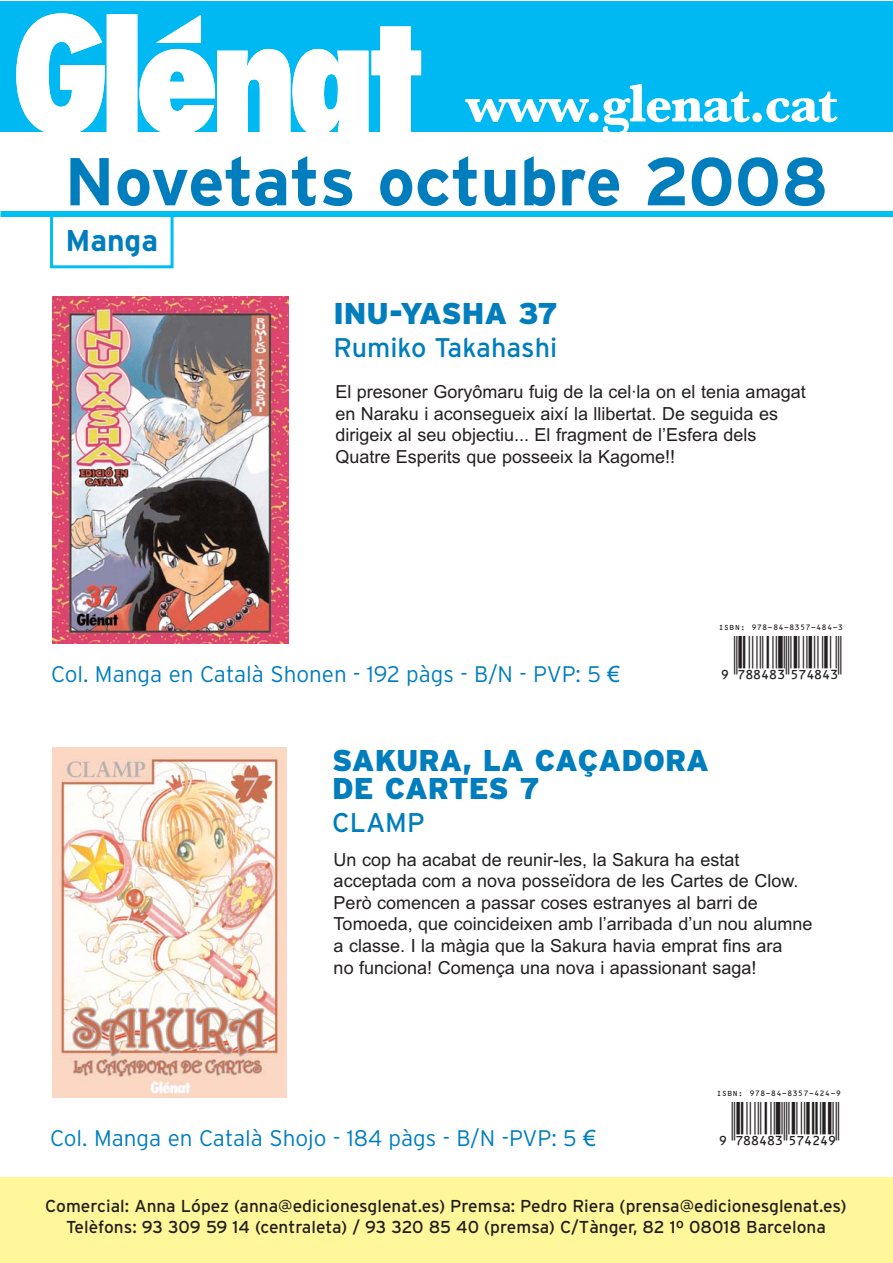
<style>
.page{position:relative;width:893px;height:1263px;background:#fff}
.page>*{position:absolute;margin:0;border:0;box-sizing:border-box;transform-origin:0 0}
.t1{font:700 67.5px "Interstate";letter-spacing:-.005em;color:#007dbd}
.t2{font:700 55.5px "URW Basker T Extr";letter-spacing:-.025em;color:#fff;scale:.96 1}
.t3{font:43.5px "Ean Lin P36";color:#231f20}
.t4{font:900 30px/28.5px "Interstate";color:#007dbd}
.t5{font:700 30px "Interstate";color:#007dbd}
.t6{font:27px "Interstate";color:#007dbd}
.t7{font:300 22.5px "Interstate";color:#007dbd}
.t8{font:18px/21.6px "Arial";color:#231f20}
.t9{font:17.25px/20.7px "Interstate";color:#231f20;text-align:center}
.t10{font:7.5px "OCRB";color:#231f20}
.s1{font-family:"Arial";font-weight:400}
</style>
<div class="page">
<div style="left:0;top:1px;width:892px;height:131px;background:#00b9f2"></div>
<svg style="left:16px;top:13px;width:405px;height:119px"></svg>
<div style="left:0;top:1177px;width:892px;height:86px;background:#fff799"></div>
<div style="left:1px;top:211px;width:891px;height:6px;background:#00c0f3"></div>
<div style="left:50px;top:214px;width:124px;height:54px;border:3px solid #00c0f3"></div>
<img style="left:52px;top:296px;width:236px;height:348px">
<img style="left:52px;top:747px;width:234px;height:351px">
<h2 class="t2" style="left:466px;top:84px;width:389px">www.glenat.cat</h2>
<h1 class="t1" style="left:64px;top:156px;width:766px">Novetats octubre 2008</h1>
<h3 class="t5" style="left:65px;top:229px;width:94px">Manga</h3>
<h3 class="t4" style="left:333px;top:301px;width:226px">INU-YASHA 37</h3>
<h3 class="t6" style="left:333px;top:337px;width:225px">Rumiko Takahashi</h3>
<p class="t8" style="left:335px;top:383px;width:472px">El presoner Goryômaru fuig de la cel·la on el tenia amagat en Naraku i aconsegueix així la llibertat. De seguida es dirigeix al seu objectiu... El fragment de l’Esfera dels Quatre Esperits que posseeix la Kagome!!</p>
<p class="t7" style="left:51px;top:665px;width:570px">Col. Manga en Català Shonen - 192 pàgs - B/N - PVP: 5 <span class="s1">€</span></p>
<p class="t10" style="left:718px;top:624px;width:126px">ISBN: 978-84-8357-484-3</p>
<h3 class="t3" style="left:709px;top:621px;width:134px">,!7II4I3-FHEIED!</h3>
<h3 class="t4" style="left:332px;top:748px;width:378px">SAKURA, LA CAÇADORA<br>DE CARTES 7</h3>
<h3 class="t6" style="left:332px;top:812px;width:94px">CLAMP</h3>
<p class="t8" style="left:334px;top:850px;width:480px">Un cop ha acabat de reunir-les, la Sakura ha estat acceptada com a nova posseïdora de les Cartes de Clow.<br>Però comencen a passar coses estranyes al barri de Tomoeda, que coincideixen amb l’arribada d’un nou alumne a classe. I la màgia que la Sakura havia emprat fins ara<br>no funciona! Comença una nova i apassionant saga!</p>
<p class="t7" style="left:50px;top:1129px;width:547px">Col. Manga en Català Shojo - 184 pàgs - B/N -PVP: 5 <span class="s1">€</span></p>
<p class="t10" style="left:716px;top:1091px;width:126px">ISBN: 978-84-8357-424-9</p>
<h3 class="t3" style="left:707px;top:1088px;width:134px">,!7II4I3-FHECEJ!</h3>
<p class="t9" style="left:45px;top:1197px;width:803px">Comercial: Anna López (anna@edicionesglenat.es) Premsa: Pedro Riera (prensa@edicionesglenat.es)<br>Telèfons: 93 309 59 14 (centraleta) / 93 320 85 40 (premsa) C/Tànger, 82 1º 08018 Barcelona</p>
</div>
